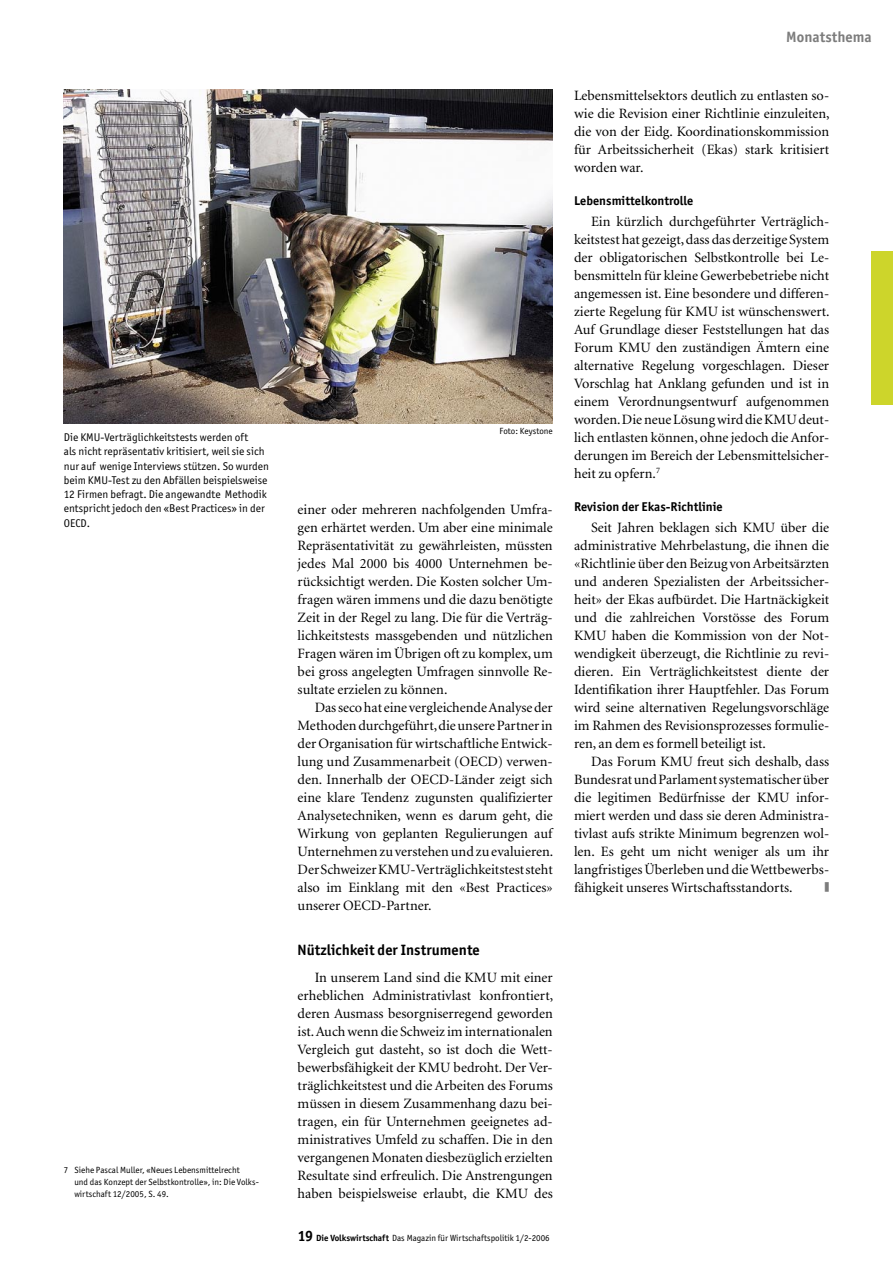
<style>
.page{position:relative;width:893px;height:1263px;background:#fff}
.page>*{position:absolute;margin:0;border:0;box-sizing:border-box;transform-origin:0 0}
._04_Zwischentitel_1{font:700 15px "Officina San ITC";letter-spacing:.005em;color:#000}
.t1{font:700 15px "Officina San ITC";letter-spacing:.005em;color:#7c7c7c}
._03_Grundschrift{font:14.25px/18px "Minion";color:#000;text-align:justify}
._05_Zwischentitel_2{font:700 12.75px "Officina San ITC";letter-spacing:.005em;color:#000}
._07_Legende{font:11.25px/14.2px "Officina San ITC";letter-spacing:.005em;color:#000}
._09_Fussnote{font:9px/12px "Officina San ITC";letter-spacing:.005em;color:#000}
._06_Abbildungen{font:9px "Officina San ITC";letter-spacing:.005em;color:#000}
.s1{font-weight:700;font-size:15px}
.s2{font-weight:700}
</style>
<div class="page">
<div style="left:872px;top:252px;width:21px;height:153px;background:#cdd52b"></div>
<img style="left:64px;top:89px;width:489px;height:334px">
<p class="_07_Legende" style="left:64px;top:430px;width:207px">Die KMU-Verträglichkeitstests werden oft<br>als nicht repräsentativ kritisiert, weil sie sich nur auf wenige Interviews stützen. So wurden beim KMU-Test zu den Abfällen beispielsweise 12 Firmen befragt. Die angewandte Methodik</p>
<p class="_07_Legende" style="left:64px;top:501px;width:203px">entspricht jedoch den «Best Practices» in der<br>OECD.</p>
<p class="_09_Fussnote" style="left:74px;top:1164px;width:186px;text-indent:-11px">7 Siehe Pascal Muller, «Neues Lebensmittelrecht<br>und das Konzept der Selbstkontrolle», in: Die Volks&shy;wirtschaft 12/2005, S. 49.</p>
<p class="_06_Abbildungen" style="left:499px;top:426px;width:55px">Foto: Keystone</p>
<p class="_03_Grundschrift" style="left:298px;top:500px;width:257px">einer oder mehreren nachfolgenden Umfra&shy;gen erhärtet werden. Um aber eine minimale Repräsentativität zu gewährleisten, müssten jedes Mal 2000 bis 4000 Unternehmen be&shy;rücksichtigt werden. Die Kosten solcher Um&shy;fragen wären immens und die dazu benötigte Zeit in der Regel zu lang. Die für die Verträg&shy;lichkeitstests massgebenden und nützlichen Fragen wären im Übrigen oft zu komplex, um bei gross angelegten Umfragen sinnvolle Re&shy;sultate erzielen zu können.</p>
<p class="_03_Grundschrift" style="left:298px;top:698px;width:257px;text-indent:17px">Das seco hat eine vergleichende Analyse der Methoden durchgeführt, die unsere Partner in der Organisation für wirtschaftliche Entwick&shy;lung und Zusammenarbeit (OECD) verwen&shy;den. Innerhalb der OECD-Länder zeigt sich eine klare Tendenz zugunsten qualifizierter Analysetechniken, wenn es darum geht, die Wirkung von geplanten Regulierungen auf Unternehmen zu verstehen und zu evaluieren.<br>Der Schweizer KMU-Verträglichkeitstest steht also im Einklang mit den «Best Practices» unserer OECD-Partner.</p>
<p class="_04_Zwischentitel_1" style="left:298px;top:940px;width:184px">Nützlichkeit der Instrumente</p>
<p class="_03_Grundschrift" style="left:298px;top:968px;width:257px;text-indent:17px">In unserem Land sind die KMU mit einer erheblichen Administrativlast konfrontiert, deren Ausmass besorgniserregend geworden ist. Auch wenn die Schweiz im internationalen Vergleich gut dasteht, so ist doch die Wett&shy;bewerbsfähigkeit der KMU bedroht. Der Ver&shy;träglichkeitstest und die Arbeiten des Forums müssen in diesem Zusammenhang dazu bei&shy;tragen, ein für Unternehmen geeignetes ad&shy;ministratives Umfeld zu schaffen. Die in den vergangenen Monaten diesbezüglich erzielten Resultate sind erfreulich. Die Anstrengungen haben beispielsweise erlaubt, die KMU des</p>
<p class="_09_Fussnote" style="left:298px;top:1232px;width:254px"><span class="s1">19</span> <span class="s2">Die Volkswirtschaft</span> Das Magazin für Wirtschaftspolitik 1/2-2006</p>
<p class="t1" style="left:786px;top:27px;width:87px">Monatsthema</p>
<p class="_03_Grundschrift" style="left:574px;top:86px;width:257px">Lebensmittelsektors deutlich zu entlasten so&shy;wie die Revision einer Richtlinie einzuleiten, die von der Eidg. Koordinationskommission für Arbeitssicherheit (Ekas) stark kritisiert worden war.</p>
<p class="_05_Zwischentitel_2" style="left:574px;top:192px;width:121px">Lebensmittelkontrolle</p>
<p class="_03_Grundschrift" style="left:574px;top:212px;width:257px;text-indent:17px">Ein kürzlich durchgeführter Verträglich&shy;keitstest hat gezeigt, dass das derzeitige System der obligatorischen Selbstkontrolle bei Le&shy;bensmitteln für kleine Gewerbebetriebe nicht angemessen ist. Eine besondere und differen&shy;zierte Regelung für KMU ist wünschenswert.<br>Auf Grundlage dieser Feststellungen hat das Forum KMU den zuständigen Ämtern eine alternative Regelung vorgeschlagen. Dieser Vorschlag hat Anklang gefunden und ist in einem Verordnungsentwurf aufgenommen worden. Die neue Lösung wird die KMU deut&shy;lich entlasten können, ohne jedoch die Anfor&shy;derungen im Bereich der Lebensmittelsicher&shy;heit zu opfern.<sup>7</sup></p>
<p class="_05_Zwischentitel_2" style="left:574px;top:498px;width:150px">Revision der Ekas-Richtlinie</p>
<p class="_03_Grundschrift" style="left:574px;top:518px;width:257px;text-indent:17px">Seit Jahren beklagen sich KMU über die administrative Mehrbelastung, die ihnen die «Richtlinie über den Beizug von Arbeitsärzten und anderen Spezialisten der Arbeitssicher&shy;heit» der Ekas aufbürdet. Die Hartnäckigkeit und die zahlreichen Vorstösse des Forum KMU haben die Kommission von der Not&shy;wendigkeit überzeugt, die Richtlinie zu revi&shy;dieren. Ein Verträglichkeitstest diente der Identifikation ihrer Hauptfehler. Das Forum wird seine alternativen Regelungsvorschläge im Rahmen des Revisionsprozesses formulie&shy;ren, an dem es formell beteiligt ist.</p>
<p class="_03_Grundschrift" style="left:574px;top:752px;width:257px;text-indent:17px">Das Forum KMU freut sich deshalb, dass Bundesrat und Parlament systematischer über die legitimen Bedürfnisse der KMU infor&shy;miert werden und dass sie deren Administra&shy;tivlast aufs strikte Minimum begrenzen wol&shy;len. Es geht um nicht weniger als um ihr langfristiges Überleben und die Wettbewerbs&shy;fähigkeit unseres Wirtschaftsstandorts.</p>
</div>
